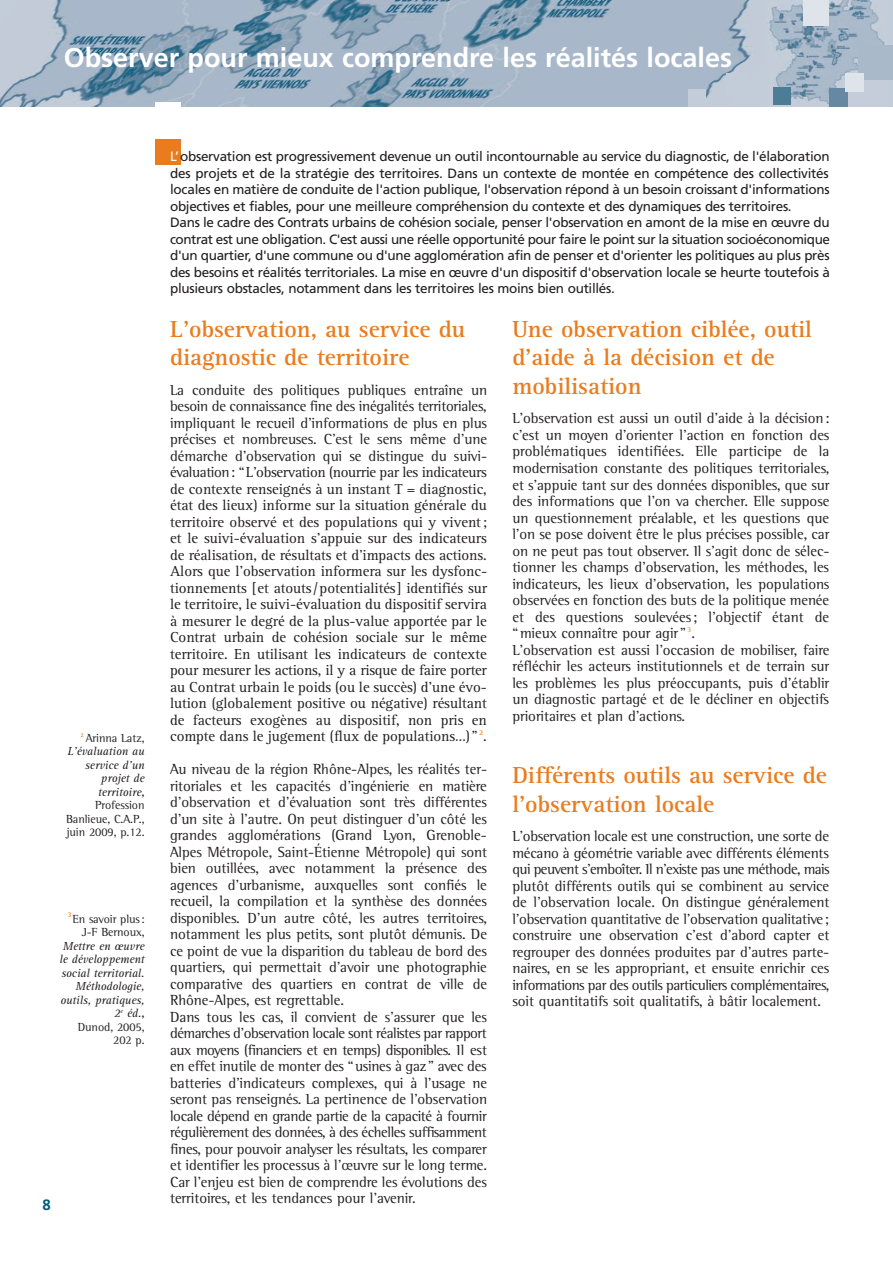
<style>
.page{position:relative;width:893px;height:1263px;background:#fff}
.page>*{position:absolute;margin:0;border:0;box-sizing:border-box;transform-origin:0 0}
.t1{font:700 27px "Frutiger";color:#fff}
.t2{font:700 24px/28.8px "Agfa Rotis Serif";color:#ea7c1d}
.t3{font:15px/16.5px "Agfa Rotis Semi Serif";letter-spacing:-.005em;color:#231f20;text-align:justify}
.t4{font:15px/16.5px "Agfa Rotis Serif";letter-spacing:-.005em;color:#231f20;text-align:justify}
.t5{font:700 15px "Frutiger";color:#005c7b}
.t6{font:13.5px/16.5px "Frutiger";letter-spacing:-.02em;color:#231f20}
.t7{font:italic 12px/13.5px "Agfa Rotis Serif";letter-spacing:-.005em;color:#231f20;text-align:right}
.t8{font:12px/13.5px "Agfa Rotis Semi Serif";letter-spacing:-.005em;color:#231f20;text-align:right}
.t9{font:700 7.5px "Agfa Rotis Semi Serif";color:#ea7c1d}
.s1{font-family:"Agfa Rotis Semi Serif";font-weight:700;font-style:normal}
.s2{color:#fff}
.s3{font-family:"Agfa Rotis Semi Serif"}
</style>
<div class="page">
<img style="left:0;top:0;width:764px;height:106px">
<div style="left:764px;top:0;width:129px;height:107px;background:#c3cdd9"></div>
<img style="left:769px;top:0;width:117px;height:107px">
<div style="left:155px;top:102px;width:26px;height:17px;background:#fff"></div>
<div style="left:858px;top:45px;width:34px;height:34px;background:#a9b9c9"></div>
<div style="left:804px;top:0;width:25px;height:26px;background:#dfe4ea"></div>
<div style="left:829px;top:88px;width:18px;height:19px;background:#6688a2"></div>
<div style="left:845px;top:73px;width:18px;height:19px;background:#dfe4ea"></div>
<div style="left:689px;top:89px;width:17px;height:17px;background:#c3cdd9"></div>
<div style="left:727px;top:73px;width:21px;height:21px;background:#c3cdd9"></div>
<div style="left:774px;top:87px;width:17px;height:17px;background:#4d7c97"></div>
<div style="left:155px;top:139px;width:26px;height:26px;background:#ea7c1d"></div>
<h1 class="t1" style="left:64px;top:47px;width:670px">Observer pour mieux comprendre les réalités locales</h1>
<p class="t8" style="left:80px;top:732px;width:66px"><sup>2</sup> Arinna Latz,</p>
<p class="t7" style="left:68px;top:746px;width:78px">L'évaluation au service d'un projet de territoire<span class="s1">,</span></p>
<p class="t8" style="left:66px;top:799px;width:80px;text-align:justify;text-indent:29px">Profession Banlieue, C.A.P., juin 2009, p.12.</p>
<p class="t9" style="left:67px;top:912px;width:6px">3</p>
<p class="t8" style="left:72px;top:913px;width:74px">En savoir plus:<br>J-F Bernoux,</p>
<p class="t7" style="left:59px;top:940px;width:87px">Mettre en œuvre le développement social territorial.<br>Méthodologie, outils, pratiques,<br>2<sup>e</sup> éd.<span class="s1">,</span></p>
<p class="t8" style="left:78px;top:1021px;width:68px">Dunod, 2005,<br>202 p.</p>
<p class="t5" style="left:43px;top:1199px;width:10px">8</p>
<p class="t6" style="left:170px;top:149px;width:661px"><span class="s2">L’</span>observation est progressivement devenue un outil incontournable au service du diagnostic, de l'élaboration des projets et de la stratégie des territoires. Dans un contexte de montée en compétence des collectivités locales en matière de conduite de l'action publique, l'observation répond à un besoin croissant d'informations objectives et fiables, pour une meilleure compréhension du contexte et des dynamiques des territoires.<br>Dans le cadre des Contrats urbains de cohésion sociale, penser l'observation en amont de la mise en œuvre du contrat est une obligation. C'est aussi une réelle opportunité pour faire le point sur la situation socioéconomique d'un quartier, d'une commune ou d'une agglomération afin de penser et d'orienter les politiques au plus près des besoins et réalités territoriales. La mise en œuvre d'un dispositif d'observation locale se heurte toutefois à plusieurs obstacles, notamment dans les territoires les moins bien outillés.</p>
<h2 class="t2" style="left:170px;top:317px;width:297px">L'observation, au service du diagnostic de territoire</h2>
<p class="t3" style="left:170px;top:383px;width:319px">La conduite des politiques publiques entraîne un besoin de connaissance fine des inégalités territoriales, impliquant le recueil d'informations de plus en plus précises et nombreuses. C'est le sens même d'une démarche d'observation qui se distingue du suivi-</p>
<p class="t4" style="left:170px;top:465px;width:319px"><span class="s3">évaluation: “</span>L'observation (nourrie par les indicateurs de contexte renseignés à un instant T = diagnostic, état des lieux) informe sur la situation générale du territoire observé et des populations qui y vivent; et le suivi-évaluation s'appuie sur des indicateurs de réalisation, de résultats et d'impacts des actions.<br>Alors que l'observation informera sur les dysfonc&shy;tionnements [et atouts/potentialités] identifiés sur le territoire, le suivi-évaluation du dispositif servira à mesurer le degré de la plus-value apportée par le Contrat urbain de cohésion sociale sur le même territoire. En utilisant les indicateurs de contexte pour mesurer les actions, il y a risque de faire porter au Contrat urbain le poids (ou le succès) d'une évo&shy;lution (globalement positive ou négative) résultant de facteurs exogènes au dispositif, non pris en compte dans le jugement (flux de populations…)<span class="s3">”</span> <sup>2</sup><span class="s3">.</span></p>
<p class="t3" style="left:170px;top:762px;width:319px;text-align:left">Au niveau de la région Rhône-Alpes, les réalités ter&shy;ritoriales et les capacités d'ingénierie en matière d'observation et d'évaluation sont très différentes d'un site à l'autre. On peut distinguer d'un côté les grandes agglomérations (Grand Lyon, Grenoble-Alpes Métropole, Saint-Étienne Métropole) qui sont bien outillées, avec notamment la présence des agences d'urbanisme, auxquelles sont confiés le recueil, la compilation et la synthèse des données disponibles. D'un autre côté, les autres territoires, notamment les plus petits, sont plutôt démunis. De ce point de vue la disparition du tableau de bord des quartiers, qui permettait d'avoir une photographie comparative des quartiers en contrat de ville de Rhône-Alpes, est regrettable.<br>Dans tous les cas, il convient de s'assurer que les démarches d'observation locale sont réalistes par rapport aux moyens (financiers et en temps) disponibles. Il est en effet inutile de monter des “usines à gaz” avec des batteries d'indicateurs complexes, qui à l'usage ne seront pas renseignés. La pertinence de l'observation locale dépend en grande partie de la capacité à fournir régulièrement des données, à des échelles suffisamment fines, pour pouvoir analyser les résultats, les comparer et identifier les processus à l'œuvre sur le long terme.<br>Car l'enjeu est bien de comprendre les évolutions des territoires, et les tendances pour l'avenir.</p>
<h2 class="t2" style="left:512px;top:317px;width:301px">Une observation ciblée, outil d'aide à la décision et de mobilisation</h2>
<p class="t3" style="left:512px;top:412px;width:319px;text-align:left">L'observation est aussi un outil d'aide à la décision: c'est un moyen d'orienter l'action en fonction des problématiques identifiées. Elle participe de la modernisation constante des politiques territoriales, et s'appuie tant sur des données disponibles, que sur des informations que l'on va chercher. Elle suppose un questionnement préalable, et les questions que l'on se pose doivent être le plus précises possible, car on ne peut pas tout observer. Il s'agit donc de sélec&shy;tionner les champs d'observation, les méthodes, les indicateurs, les lieux d'observation, les populations observées en fonction des buts de la politique menée et des questions soulevées; l'objectif étant de “mieux connaître pour agir” <sup>3</sup>.<br>L'observation est aussi l'occasion de mobiliser, faire réfléchir les acteurs institutionnels et de terrain sur les problèmes les plus préoccupants, puis d'établir un diagnostic partagé et de le décliner en objectifs prioritaires et plan d'actions.</p>
<h2 class="t2" style="left:512px;top:763px;width:316px">Différents outils au service de l'observation locale</h2>
<p class="t3" style="left:512px;top:829px;width:319px">L'observation locale est une construction, une sorte de mécano à géométrie variable avec différents éléments qui peuvent s'emboîter. Il n'existe pas une méthode, mais plutôt différents outils qui se combinent au service de l'observation locale. On distingue généralement l'observation quantitative de l'observation qualitative; construire une observation c'est d'abord capter et regrouper des données produites par d'autres parte&shy;naires, en se les appropriant, et ensuite enrichir ces informations par des outils particuliers complémentaires, soit quantitatifs soit qualitatifs, à bâtir localement.</p>
</div>
